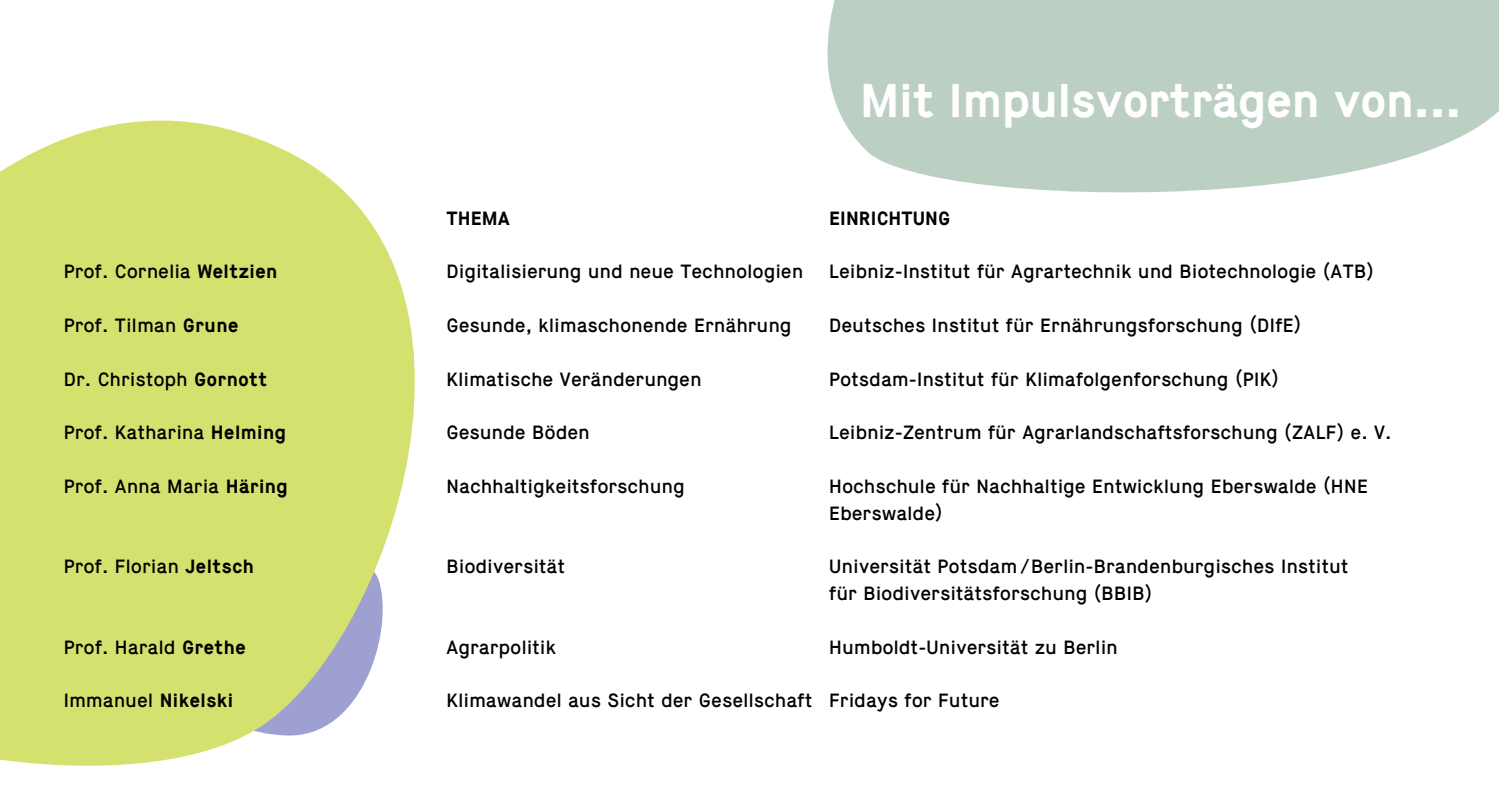
<style>
.page{position:relative;width:1499px;height:798px;background:#fff}
.page>*{position:absolute;margin:0;border:0;box-sizing:border-box;transform-origin:0 0}
.t1{font:700 47.25px "Maison";color:#fff}
.t2{font:19.12px/26.8px "Maison";letter-spacing:.025em;color:#000}
.t3{font:700 19.12px "Maison";letter-spacing:.005em;color:#000}
.s1{font-weight:700}
</style>
<div class="page">
<svg style="left:0;top:120px;width:415px;height:646px;background:#d8e383"></svg>
<svg style="left:827px;top:0;width:672px;height:193px;background:#c3d5ca"></svg>
<h1 class="t1" style="left:860px;top:72px;width:603px">Mit Impulsvorträgen von...</h1>
<p class="t3" style="left:446px;top:206px;width:25px">Thema</p>
<p class="t3" style="left:829px;top:206px;width:54px">Einrichtu</p>
<p class="t3" style="left:925px;top:206px;width:24px">ng</p>
<p class="t2" style="left:64px;top:258px;width:215px">Prof. Cornelia <span class="s1">Weltzien</span></p>
<p class="t2" style="left:446px;top:258px;width:358px">Digitalisierung und neue Technologien</p>
<p class="t2" style="left:829px;top:258px;width:546px">Leibniz-Institut für Agrartechnik und Biotechnologie (ATB)</p>
<p class="t2" style="left:64px;top:312px;width:176px">Prof. Tilman <span class="s1">Grune</span></p>
<p class="t2" style="left:446px;top:312px;width:346px">Gesunde, klimaschonende Ernährung</p>
<p class="t2" style="left:829px;top:312px;width:474px">Deutsches Institut für Ernährungsforschung (DIfE)</p>
<p class="t2" style="left:64px;top:366px;width:205px">Dr. Christoph <span class="s1">Gornott</span></p>
<p class="t2" style="left:446px;top:366px;width:256px">Klimatische Veränderungen</p>
<p class="t2" style="left:829px;top:366px;width:451px">Potsdam-Institut für Klimafolgenforschung (PIK)</p>
<p class="t2" style="left:64px;top:419px;width:224px">Prof. Katharina <span class="s1">Helming</span></p>
<p class="t2" style="left:446px;top:419px;width:145px">Gesunde Böden</p>
<p class="t2" style="left:829px;top:419px;width:564px">Leibniz-Zentrum für Agrarlandschaftsforschung (ZALF) e. V.</p>
<p class="t2" style="left:64px;top:473px;width:226px">Prof. Anna Maria <span class="s1">Häring</span></p>
<p class="t2" style="left:446px;top:473px;width:240px">Nachhaltigkeitsforschung</p>
<p class="t2" style="left:829px;top:473px;width:540px">Hochschule für Nachhaltige Entwicklung Eberswalde (HNE<br>Eberswalde)</p>
<p class="t2" style="left:64px;top:553px;width:192px">Prof. Florian <span class="s1">Jeltsch</span></p>
<p class="t2" style="left:446px;top:553px;width:120px">Biodiversität</p>
<p class="t2" style="left:829px;top:553px;width:521px">Universität Potsdam /Berlin-Brandenburgisches Institut für Biodiversitätsforschung (BBIB)</p>
<p class="t2" style="left:64px;top:633px;width:183px">Prof. Harald <span class="s1">Grethe</span></p>
<p class="t2" style="left:446px;top:633px;width:111px">Agrarpolitik</p>
<p class="t2" style="left:829px;top:633px;width:290px">Humboldt-Universität zu Berlin</p>
<p class="t2" style="left:64px;top:687px;width:171px">Immanuel <span class="s1">N ikelski</span></p>
<p class="t2" style="left:446px;top:687px;width:554px">Klimawandel aus Sicht der Gesellschaft Fridays for Future</p>
</div>
